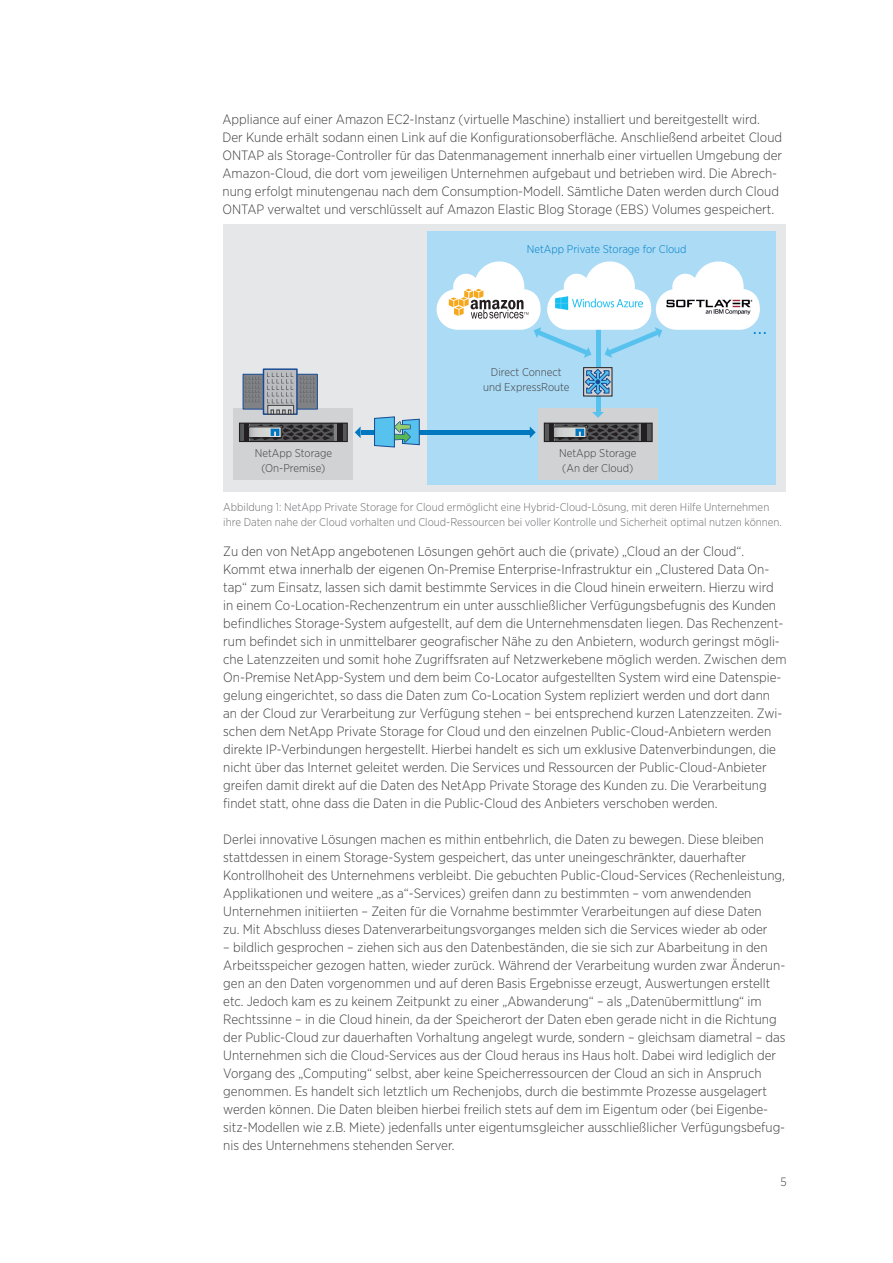
<style>
.page{position:relative;width:893px;height:1263px;background:#fff}
.page>*{position:absolute;margin:0;border:0;box-sizing:border-box;transform-origin:0 0}
.t1{font:300 24px "Gotham Narrow";color:#007fc5}
.t2{font:300 13.5px/18px "Gotham Narrow";color:#3e3e3f}
.t3{font:300 12px "Gotham Narrow";color:#3e3e3f}
.t4{font:300 11.25px/15px "Gotham Narrow";color:#6c6d70}
.t5{font:300 11.25px/15px "Gotham Narrow";color:#3e3e3f;text-align:center}
.t6{font:300 11.25px "Gotham Narrow";color:#007fc5}
</style>
<div class="page">
<div style="left:223px;top:224px;width:563px;height:267px;background:#e6e7e9"></div>
<div style="left:427px;top:231px;width:349px;height:254px;background:#acdbf5"></div>
<div style="left:234px;top:408px;width:119px;height:72px;background:#d1d2d4"></div>
<div style="left:538px;top:408px;width:119px;height:72px;background:#d1d2d4"></div>
<svg style="left:239px;top:423px;width:109px;height:19px;background:#4e5053"></svg>
<hr style="left:596px;top:312px;width:4px;height:100px;background:#57c2ee">
<div style="left:361px;top:430px;width:26px;height:5px;background:#0078c0"></div>
<div style="left:415px;top:430px;width:118px;height:5px;background:#0078c0"></div>
<svg style="left:355px;top:426px;width:6px;height:12px"></svg>
<svg style="left:530px;top:427px;width:6px;height:11px"></svg>
<svg style="left:544px;top:412px;width:109px;height:30px"></svg>
<svg style="left:374px;top:416px;width:46px;height:32px"></svg>
<div style="left:583px;top:367px;width:29px;height:29px;border:1px solid #231f20"></div>
<svg style="left:585px;top:369px;width:26px;height:26px"></svg>
<svg style="left:243px;top:374px;width:20px;height:36px"></svg>
<svg style="left:246px;top:377px;width:14px;height:25px"></svg>
<div style="left:294px;top:374px;width:24px;height:36px;background:#808285;border:1px solid #174a94"></div>
<svg style="left:300px;top:377px;width:15px;height:25px"></svg>
<svg style="left:263px;top:368px;width:35px;height:47px"></svg>
<svg style="left:267px;top:373px;width:26px;height:30px"></svg>
<div style="left:267px;top:405px;width:27px;height:10px;background:#d1d2d4;border:1px solid #3e3e3f"></div>
<svg style="left:271px;top:409px;width:20px;height:6px"></svg>
<svg style="left:436px;top:261px;width:324px;height:97px"></svg>
<p class="t2" style="left:222px;top:110px;width:561px">Appliance auf einer Amazon EC2-Instanz (virtuelle Maschine) installiert und bereitgestellt wird.<br>Der Kunde erhält sodann einen Link auf die Konfigurationsoberfläche. Anschließend arbeitet Cloud ONTAP als Storage-Controller für das Datenmanagement innerhalb einer virtuellen Umgebung der Amazon-Cloud, die dort vom jeweiligen Unternehmen aufgebaut und betrieben wird. Die Abrech&shy;nung erfolgt minutengenau nach dem Consumption-Modell. Sämtliche Daten werden durch Cloud ONTAP verwaltet und verschlüsselt auf Amazon Elastic Blog Storage (EBS) Volumes gespeichert.</p>
<p class="t6" style="left:527px;top:242px;width:161px">NetApp Private Storage for Cloud</p>
<p class="t5" style="left:483px;top:364px;width:88px">Direct Connect und ExpressRoute</p>
<p class="t5" style="left:255px;top:446px;width:79px">NetApp Storage (On-Premise)</p>
<p class="t5" style="left:559px;top:446px;width:79px;text-align:left">NetApp Storage (An der Cloud)</p>
<h1 class="t1" style="left:752px;top:311px;width:16px">...</h1>
<p class="t4" style="left:223px;top:499px;width:560px">Abbildung 1: NetApp Private Storage for Cloud ermöglicht eine Hybrid-Cloud-Lösung, mit deren Hilfe Unternehmen ihre Daten nahe der Cloud vorhalten und Cloud-Ressourcen bei voller Kontrolle und Sicherheit optimal nutzen können.</p>
<p class="t2" style="left:223px;top:542px;width:565px">Zu den von NetApp angebotenen Lösungen gehört auch die (private) „Cloud an der Cloud“.<br>Kommt etwa innerhalb der eigenen On-Premise Enterprise-Infrastruktur ein „Clustered Data On&shy;tap“ zum Einsatz, lassen sich damit bestimmte Services in die Cloud hinein erweitern. Hierzu wird in einem Co-Location-Rechenzentrum ein unter ausschließlicher Verfügungsbefugnis des Kunden befindliches Storage-System aufgestellt, auf dem die Unternehmensdaten liegen. Das Rechenzent&shy;rum befindet sich in unmittelbarer geografischer Nähe zu den Anbietern, wodurch geringst mögli&shy;che Latenzzeiten und somit hohe Zugriffsraten auf Netzwerkebene möglich werden. Zwischen dem On-Premise NetApp-System und dem beim Co-Locator aufgestellten System wird eine Datenspie&shy;gelung eingerichtet, so dass die Daten zum Co-Location System repliziert werden und dort dann an der Cloud zur Verarbeitung zur Verfügung stehen – bei entsprechend kurzen Latenzzeiten. Zwi&shy;schen dem NetApp Private Storage for Cloud und den einzelnen Public-Cloud-Anbietern werden direkte IP-Verbindungen hergestellt. Hierbei handelt es sich um exklusive Datenverbindungen, die nicht über das Internet geleitet werden. Die Services und Ressourcen der Public-Cloud-Anbieter greifen damit direkt auf die Daten des NetApp Private Storage des Kunden zu. Die Verarbeitung findet statt, ohne dass die Daten in die Public-Cloud des Anbieters verschoben werden.</p>
<p class="t2" style="left:223px;top:830px;width:563px">Derlei innovative Lösungen machen es mithin entbehrlich, die Daten zu bewegen. Diese bleiben stattdessen in einem Storage-System gespeichert, das unter uneingeschränkter, dauerhafter Kontrollhoheit des Unternehmens verbleibt. Die gebuchten Public-Cloud-Services (Rechenleistung, Applikationen und weitere „as a“-Services) greifen dann zu bestimmten – vom anwendenden Unternehmen initiierten – Zeiten für die Vornahme bestimmter Verarbeitungen auf diese Daten<br>zu. Mit Abschluss dieses Datenverarbeitungsvorganges melden sich die Services wieder ab oder</p>
<p class="t2" style="left:223px;top:938px;width:564px">– bildlich gesprochen – ziehen sich aus den Datenbeständen, die sie sich zur Abarbeitung in den Arbeitsspeicher gezogen hatten, wieder zurück. Während der Verarbeitung wurden zwar Änderun&shy;gen an den Daten vorgenommen und auf deren Basis Ergebnisse erzeugt, Auswertungen erstellt etc. Jedoch kam es zu keinem Zeitpunkt zu einer „Abwanderung“ – als „Datenübermittlung“ im Rechtssinne – in die Cloud hinein, da der Speicherort der Daten eben gerade nicht in die Richtung der Public-Cloud zur dauerhaften Vorhaltung angelegt wurde, sondern – gleichsam diametral – das Unternehmen sich die Cloud-Services aus der Cloud heraus ins Haus holt. Dabei wird lediglich der Vorgang des „Computing“ selbst, aber keine Speicherressourcen der Cloud an sich in Anspruch genommen. Es handelt sich letztlich um Rechenjobs, durch die bestimmte Prozesse ausgelagert werden können. Die Daten bleiben hierbei freilich stets auf dem im Eigentum oder (bei Eigenbe&shy;sitz-Modellen wie z.B. Miete) jedenfalls unter eigentumsgleicher ausschließlicher Verfügungsbefug&shy;nis des Unternehmens stehenden Server.</p>
<p class="t3" style="left:780px;top:1175px;width:8px">5</p>
</div>
